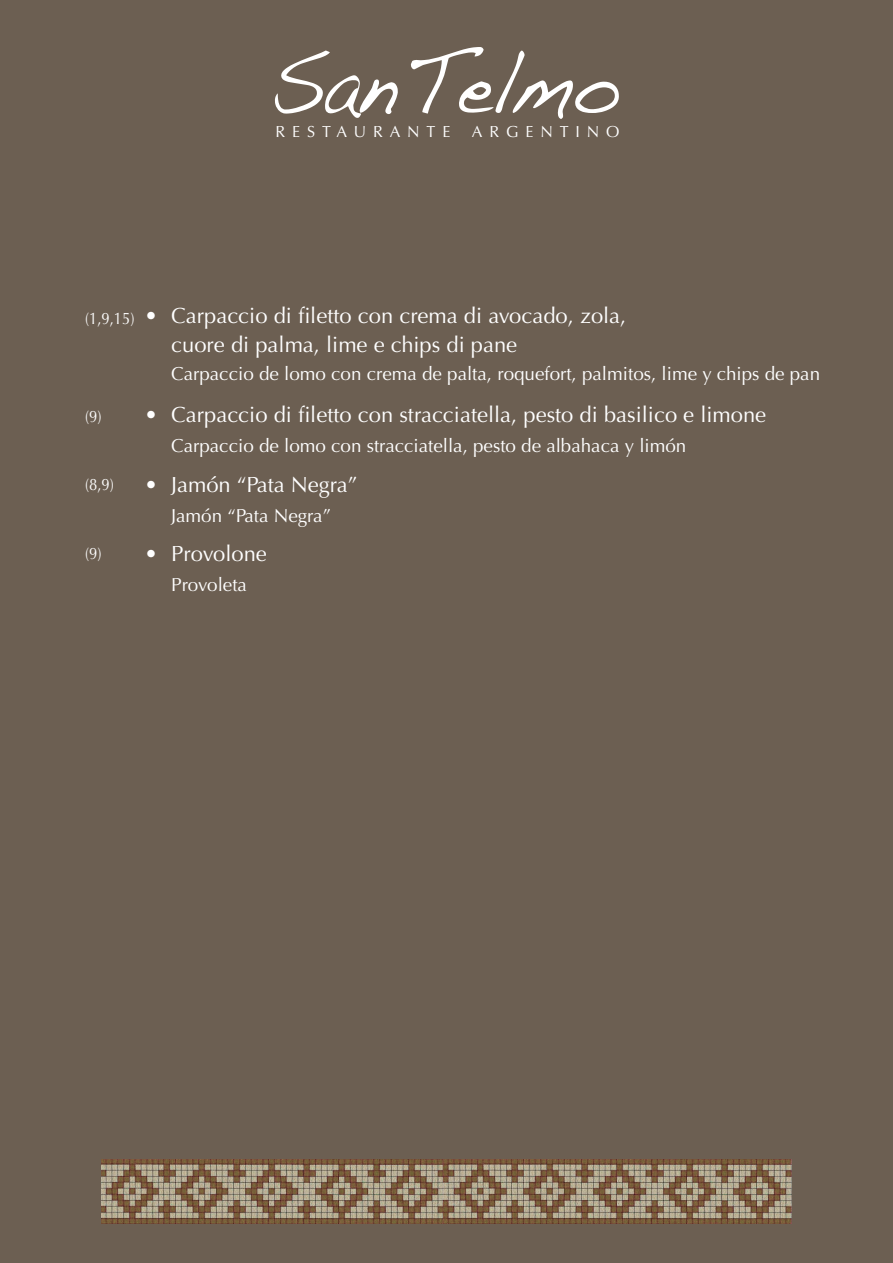
<style>
.page{position:relative;width:893px;height:1263px;background:#6c5f52}
.page>*{position:absolute;margin:0;border:0;box-sizing:border-box;transform-origin:0 0}
.t1{font:21.9px/28.5px "Optima";color:#fff}
.t2{font:18.75px "Optima";color:#fff}
.t3{font:16.5px "Optima";color:#fff;scale:.9 1}
.t4{font:16.05px "Optima";letter-spacing:.43em;color:#fff}
</style>
<div class="page">
<svg style="left:275px;top:50px;width:123px;height:68px"></svg>
<svg style="left:411px;top:47px;width:208px;height:72px"></svg>
<img style="left:102px;top:1159px;width:689px;height:64px">
<p class="t4" style="left:276px;top:123px;width:176px">RESTAURANTE</p>
<p class="t4" style="left:472px;top:123px;width:149px">ARGENTINO</p>
<p class="t3" style="left:85px;top:308px;width:57px">(1,9,15)</p>
<p class="t3" style="left:85px;top:406px;width:20px">(9)</p>
<p class="t3" style="left:85px;top:475px;width:34px">(8,9)</p>
<p class="t3" style="left:85px;top:544px;width:20px">(9)</p>
<p class="t1" style="left:171px;top:302px;width:457px;text-indent:-27px">• Carpaccio di filetto con crema di avocado, zola, cuore di palma, lime e chips di pane</p>
<p class="t2" style="left:171px;top:363px;width:650px">Carpaccio de lomo con crema de palta, roquefort, palmitos, lime y chips de pan</p>
<p class="t1" style="left:145px;top:400px;width:623px">• Carpaccio di filetto con stracciatella, pesto di basilico e limone</p>
<p class="t2" style="left:171px;top:434px;width:517px">Carpaccio de lomo con stracciatella, pesto de albahaca y limón</p>
<p class="t1" style="left:145px;top:470px;width:215px">• Jamón “Pata Negra”</p>
<p class="t2" style="left:171px;top:504px;width:161px">Jamón “Pata Negra”</p>
<p class="t1" style="left:145px;top:540px;width:124px">• Provolone</p>
<p class="t2" style="left:171px;top:574px;width:77px">Provoleta</p>
</div>
